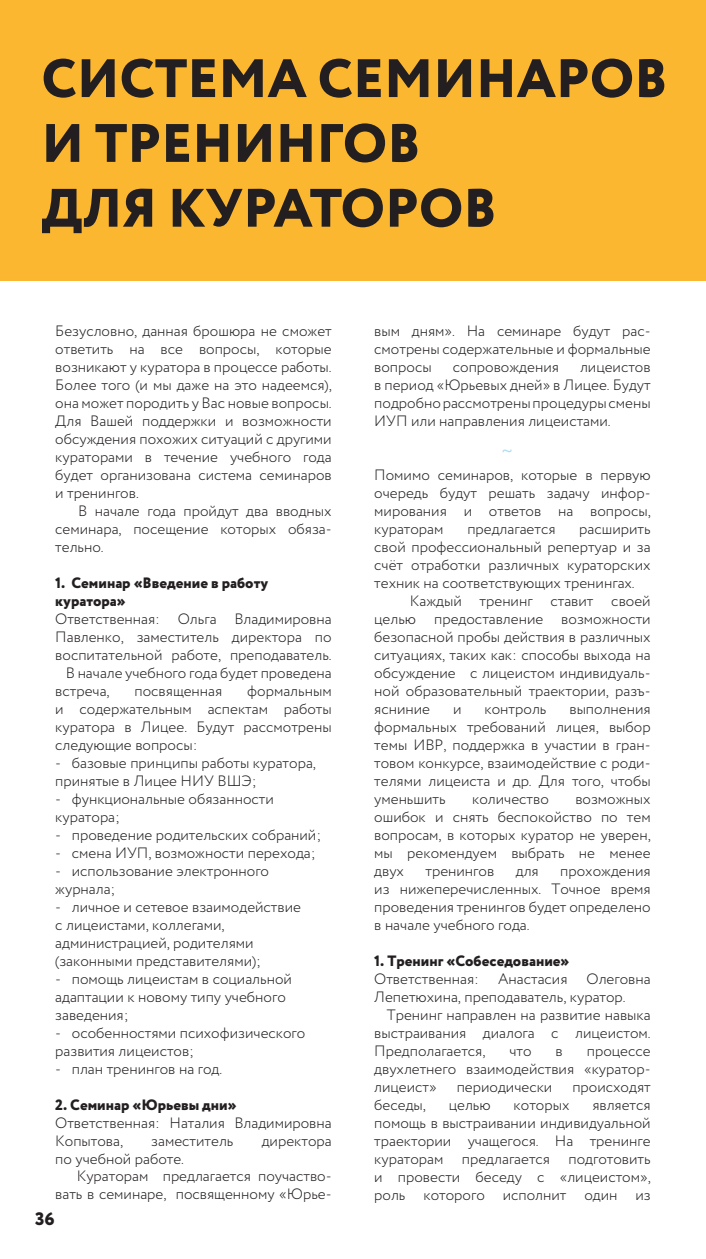
<style>
.page{position:relative;width:706px;height:1259px;background:#fff}
.page>*{position:absolute;margin:0;border:0;box-sizing:border-box;transform-origin:0 0}
.t1{font:800 54px/64.8px "Circe";color:#231f20}
.t2{font:800 18px "Circe";color:#231f20}
.t3{font:18px "Myriad Pro";color:#a9def4}
.t4{font:300 15px/18px "Circe";color:#231f20;text-align:justify}
.t5{font:800 15px/18px "Circe";color:#231f20}
</style>
<div class="page">
<div style="left:0;top:0;width:706px;height:280px;background:#fcb730"></div>
<h1 class="t1" style="left:41px;top:49px;width:627px">СИСТЕМА СЕМИНАРОВ<br>И ТРЕНИНГОВ<br>ДЛЯ КУРАТОРОВ</h1>
<p class="t4" style="left:55px;top:322px;width:278px">Безусловно, данная брошюра не сможет ответить на все вопросы, которые возникают у куратора в процессе работы.<br>Более того (и мы даже на это надеемся), она может породить у Вас новые вопросы.<br>Для Вашей поддержки и возможности обсуждения похожих ситуаций с другими кураторами в течение учебного года будет организована система семинаров и тренингов.</p>
<p class="t4" style="left:55px;top:502px;width:278px;text-indent:23px">В начале года пройдут два вводных семинара, посещение которых обяза&shy;тельно.</p>
<p class="t5" style="left:55px;top:575px;width:214px">1. Семинар «Введение в работу куратора»</p>
<p class="t4" style="left:55px;top:610px;width:278px">Ответственная: Ольга Владимировна</p>
<p class="t4" style="left:55px;top:628px;width:278px">Павленко, заместитель директора по</p>
<p class="t4" style="left:55px;top:646px;width:278px">воспитательной работе, преподаватель.</p>
<p class="t4" style="left:66px;top:664px;width:267px">В начале учебного года будет проведена</p>
<p class="t4" style="left:55px;top:682px;width:56px">встреча,</p>
<p class="t4" style="left:135px;top:682px;width:89px">посвященная</p>
<p class="t4" style="left:55px;top:682px;width:278px;text-indent:192px">формальным и содержательным аспектам работы куратора в Лицее. Будут рассмотрены следующие вопросы:</p>
<p class="t4" style="left:55px;top:754px;width:262px">- базовые принципы работы куратора, принятые в Лицее НИУ ВШЭ;</p>
<p class="t4" style="left:55px;top:790px;width:220px">- функциональные обязанности куратора;</p>
<p class="t4" style="left:55px;top:826px;width:267px">- проведение родительских собраний;</p>
<p class="t4" style="left:55px;top:844px;width:262px">- смена ИУП, возможности перехода;</p>
<p class="t4" style="left:55px;top:862px;width:215px">- использование электронного журнала;</p>
<p class="t4" style="left:55px;top:898px;width:247px;text-align:left">- личное и сетевое взаимодействие с лицеистами, коллегами, администрацией, родителями (законными представителями);</p>
<p class="t4" style="left:55px;top:970px;width:238px;text-align:left">- помощь лицеистам в социальной адаптации к новому типу учебного заведения;</p>
<p class="t4" style="left:55px;top:1024px;width:252px">- особенностями психофизического развития лицеистов;</p>
<p class="t4" style="left:55px;top:1060px;width:168px">- план тренингов на год.</p>
<p class="t5" style="left:55px;top:1097px;width:183px">2. Семинар «Юрьевы дни»</p>
<p class="t4" style="left:55px;top:1114px;width:278px">Ответственная: Наталия Владимировна<br>Копытова,</p>
<p class="t4" style="left:151px;top:1132px;width:84px">заместитель</p>
<p class="t4" style="left:262px;top:1132px;width:71px">директора</p>
<p class="t4" style="left:55px;top:1150px;width:130px">по учебной работе.</p>
<p class="t4" style="left:55px;top:1167px;width:278px;text-align:right">Кураторам предлагается поучаство&shy;вать в семинаре, посвященному «Юрье-</p>
<p class="t2" style="left:35px;top:1206px;width:21px">36</p>
<p class="t4" style="left:374px;top:322px;width:278px">вым дням». На семинаре будут рас&shy;смотрены содержательные и формальные вопросы</p>
<p class="t4" style="left:374px;top:358px;width:278px;text-indent:206px">лицеистов в период «Юрьевых дней» в Лицее. Будут подробно рассмотрены процедуры смены ИУП или направления лицеистами.</p>
<p class="t4" style="left:453px;top:358px;width:108px">сопровождения</p>
<p class="t3" style="left:502px;top:439px;width:12px">~</p>
<p class="t4" style="left:374px;top:466px;width:278px">Помимо семинаров, которые в первую очередь будут решать задачу инфор&shy;мирования и ответов на вопросы, кураторам</p>
<p class="t4" style="left:374px;top:520px;width:278px;text-indent:205px">расширить свой профессиональный репертуар и за счёт отработки различных кураторских техник на соответствующих тренингах.</p>
<p class="t4" style="left:374px;top:592px;width:278px;text-indent:36px">Каждый тренинг ставит своей целью предоставление возможности безопасной пробы действия в различных ситуациях, таких как: способы выхода на обсуждение с лицеистом индивидуаль&shy;ной образовательный траектории, разъ&shy;ясниние</p>
<p class="t4" style="left:467px;top:520px;width:90px">предлагается</p>
<p class="t4" style="left:374px;top:700px;width:278px;text-indent:195px">выполнения формальных требований лицея, выбор темы ИВР, поддержка в участии в гран&shy;товом конкурсе, взаимодействие с роди&shy;телями лицеиста и др. Для того, чтобы уменьшить</p>
<p class="t4" style="left:453px;top:700px;width:10px">и</p>
<p class="t4" style="left:484px;top:700px;width:63px">контроль</p>
<p class="t4" style="left:374px;top:790px;width:278px;text-indent:201px">возможных ошибок и снять беспокойство по тем вопросам, в которых куратор не уверен, мы рекомендуем выбрать не менее двух</p>
<p class="t4" style="left:472px;top:790px;width:78px">количество</p>
<p class="t4" style="left:374px;top:862px;width:278px;text-indent:186px">прохождения из нижеперечисленных. Точное время проведения тренингов будет определено в начале учебного года.</p>
<p class="t5" style="left:374px;top:953px;width:197px">1. Тренинг «Собеседование»</p>
<p class="t4" style="left:374px;top:970px;width:106px">Ответственная:</p>
<p class="t4" style="left:498px;top:970px;width:71px">Анастасия</p>
<p class="t4" style="left:425px;top:862px;width:70px">тренингов</p>
<p class="t4" style="left:516px;top:862px;width:24px">для</p>
<p class="t4" style="left:374px;top:970px;width:278px;text-indent:212px">Олеговна<br>Лепетюхина, преподаватель, куратор.</p>
<p class="t4" style="left:374px;top:1006px;width:278px;text-indent:13px">Тренинг направлен на развитие навыка выстраивания диалога с лицеистом.<br>Предполагается,</p>
<p class="t4" style="left:374px;top:1042px;width:278px;text-indent:213px">процессе двухлетнего взаимодействия «куратор&shy;лицеист»</p>
<p class="t4" style="left:509px;top:1042px;width:24px">что</p>
<p class="t4" style="left:555px;top:1042px;width:9px">в</p>
<p class="t4" style="left:457px;top:1078px;width:97px">периодически</p>
<p class="t4" style="left:572px;top:1078px;width:80px">происходят</p>
<p class="t4" style="left:374px;top:1096px;width:53px">беседы,</p>
<p class="t4" style="left:449px;top:1096px;width:43px">целью</p>
<p class="t4" style="left:513px;top:1096px;width:57px">которых</p>
<p class="t4" style="left:374px;top:1096px;width:278px;text-indent:218px">является помощь в выстраивании индивидуальной траектории учащегося. На тренинге кураторам предлагается подготовить и провести беседу с «лицеистом», роль которого исполнит один из</p>
</div>
